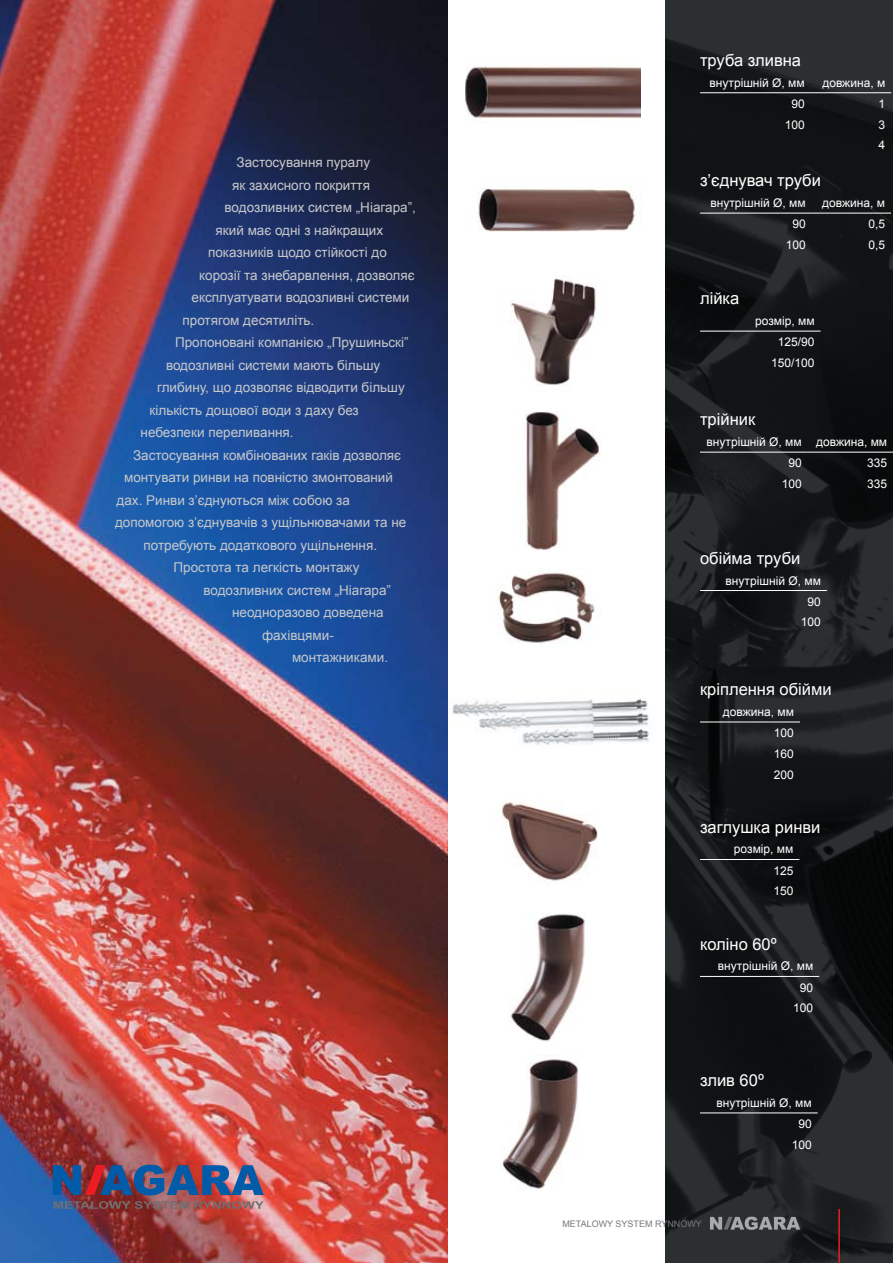
<style>
.page{position:relative;width:893px;height:1263px;background:#fff}
.page>*{position:absolute;margin:0;border:0;box-sizing:border-box;transform-origin:0 0}
.t1{font:16.5px "Arial";color:#fff}
.t2{font:13.5px "Arial";color:#c6c8ca}
.t3{font:12px/20.9px "Arial";color:#fff;text-align:right}
.t4{font:9px "Arial";color:#77787b}
</style>
<div class="page">
<img style="left:0;top:0;width:447px;height:1263px">
<img style="left:500px;top:801px;width:98px;height:80px">
<img style="left:511px;top:913px;width:74px;height:128px">
<img style="left:466px;top:66px;width:175px;height:53px">
<img style="left:510px;top:278px;width:86px;height:107px">
<img style="left:502px;top:1059px;width:77px;height:130px">
<img style="left:665px;top:0;width:228px;height:1263px">
<img style="left:497px;top:572px;width:98px;height:71px">
<img style="left:525px;top:411px;width:75px;height:139px">
<hr style="left:700px;top:92px;width:111px;height:1px;background:#fff">
<hr style="left:811px;top:92px;width:80px;height:1px;background:#fff">
<hr style="left:700px;top:213px;width:112px;height:1px;background:#fff">
<hr style="left:812px;top:213px;width:79px;height:1px;background:#fff">
<hr style="left:700px;top:331px;width:121px;height:1px;background:#fff">
<hr style="left:700px;top:452px;width:108px;height:1px;background:#fff">
<hr style="left:808px;top:452px;width:85px;height:1px;background:#fff">
<hr style="left:700px;top:590px;width:127px;height:1px;background:#fff">
<hr style="left:700px;top:722px;width:100px;height:1px;background:#fff">
<hr style="left:700px;top:859px;width:99px;height:1px;background:#fff">
<hr style="left:700px;top:976px;width:119px;height:1px;background:#fff">
<hr style="left:700px;top:1112px;width:118px;height:1px;background:#fff">
<img style="left:478px;top:187px;width:158px;height:45px">
<svg style="left:710px;top:1217px;width:90px;height:13px"></svg>
<hr style="left:838px;top:1209px;width:2px;height:54px;background:#ed1c24">
<img style="left:452px;top:698px;width:197px;height:47px">
<img style="left:53px;top:1165px;width:211px;height:30px">
<svg style="left:54px;top:1201px;width:135px;height:8px"></svg>
<svg style="left:195px;top:1201px;width:69px;height:8px"></svg>
<p class="t2" style="left:237px;top:153px;width:135px">Застосування пуралу</p>
<p class="t2" style="left:232px;top:176px;width:140px">як захисного покриття</p>
<p class="t2" style="left:225px;top:199px;width:193px">водозливних систем „Ніагара”,</p>
<p class="t2" style="left:216px;top:221px;width:169px">який має одні з найкращих</p>
<p class="t2" style="left:208px;top:244px;width:180px">показників щодо стійкості до</p>
<p class="t2" style="left:199px;top:266px;width:217px">корозії та знебарвлення, дозволяє</p>
<p class="t2" style="left:192px;top:289px;width:219px">експлуатувати водозливні системи</p>
<p class="t2" style="left:183px;top:311px;width:133px">протягом десятиліть.</p>
<p class="t2" style="left:175px;top:334px;width:235px">Пропоновані компанією „Прушиньскі”</p>
<p class="t2" style="left:166px;top:356px;width:216px">водозливні системи мають більшу</p>
<p class="t2" style="left:157px;top:379px;width:249px">глибину, що дозволяє відводити більшу</p>
<p class="t2" style="left:150px;top:401px;width:211px">кількість дощової води з даху без</p>
<p class="t2" style="left:141px;top:424px;width:155px">небезпеки переливання.</p>
<p class="t2" style="left:133px;top:446px;width:270px">Застосування комбінованих гаків дозволяє</p>
<p class="t2" style="left:124px;top:469px;width:271px">монтувати ринви на повністю змонтований</p>
<p class="t2" style="left:117px;top:491px;width:235px">дах. Ринви з’єднуються між собою за</p>
<p class="t2" style="left:115px;top:514px;width:293px">допомогою з’єднувачів з ущільнювачами та не</p>
<p class="t2" style="left:144px;top:536px;width:235px">потребують додаткового ущільнення.</p>
<p class="t2" style="left:174px;top:559px;width:187px">Простота та легкість монтажу</p>
<p class="t2" style="left:204px;top:581px;width:189px">водозливних систем „Ніагара”</p>
<p class="t2" style="left:232px;top:604px;width:153px">неодноразово доведена</p>
<p class="t2" style="left:262px;top:626px;width:73px">фахівцями-</p>
<p class="t2" style="left:292px;top:649px;width:98px">монтажниками.</p>
<p class="t1" style="left:700px;top:49px;width:103px">труба зливна</p>
<p class="t3" style="left:709px;top:72px;width:97px">внутрішній Ø, мм</p>
<p class="t3" style="left:822px;top:72px;width:64px">довжина, м</p>
<p class="t3" style="left:791px;top:93px;width:15px">90</p>
<p class="t3" style="left:879px;top:93px;width:8px">1</p>
<p class="t3" style="left:785px;top:114px;width:22px">100</p>
<p class="t3" style="left:879px;top:114px;width:8px;text-align:left">3<br>4</p>
<p class="t1" style="left:700px;top:170px;width:122px">з’єднувач труби</p>
<p class="t3" style="left:710px;top:193px;width:97px">внутрішній Ø, мм</p>
<p class="t3" style="left:822px;top:193px;width:64px">довжина, м</p>
<p class="t3" style="left:792px;top:214px;width:15px">90</p>
<p class="t3" style="left:868px;top:214px;width:18px">0,5</p>
<p class="t3" style="left:786px;top:234px;width:22px">100</p>
<p class="t3" style="left:868px;top:234px;width:18px">0,5</p>
<p class="t1" style="left:700px;top:288px;width:41px">лійка</p>
<p class="t3" style="left:755px;top:311px;width:61px">розмір, мм<br>125/90<br>150/100</p>
<p class="t1" style="left:700px;top:409px;width:57px">трійник</p>
<p class="t3" style="left:706px;top:431px;width:182px;text-align:center">внутрішній Ø, мм довжина, мм<br>90</p>
<p class="t3" style="left:867px;top:453px;width:22px">335</p>
<p class="t3" style="left:782px;top:473px;width:22px">100</p>
<p class="t3" style="left:867px;top:473px;width:22px">335</p>
<p class="t1" style="left:700px;top:547px;width:102px">обійма труби</p>
<p class="t3" style="left:726px;top:570px;width:97px">внутрішній Ø, мм<br>90<br>100</p>
<p class="t1" style="left:700px;top:679px;width:133px">кріплення обійми</p>
<p class="t3" style="left:774px;top:701px;width:22px;text-align:justify;text-indent:-51px">довжина, мм 100<br>160<br>200</p>
<p class="t1" style="left:700px;top:816px;width:122px">заглушка ринви</p>
<p class="t3" style="left:773px;top:839px;width:22px;text-align:justify;text-indent:-39px">розмір, мм 125<br>150</p>
<p class="t1" style="left:700px;top:933px;width:78px">коліно 60º</p>
<p class="t3" style="left:718px;top:956px;width:97px">внутрішній Ø, мм<br>90<br>100</p>
<p class="t1" style="left:700px;top:1069px;width:65px">злив 60º</p>
<p class="t3" style="left:716px;top:1092px;width:97px">внутрішній Ø, мм<br>90<br>100</p>
<p class="t4" style="left:562px;top:1218px;width:141px">METALOWY SYSTEM RYNNOWY</p>
</div>
